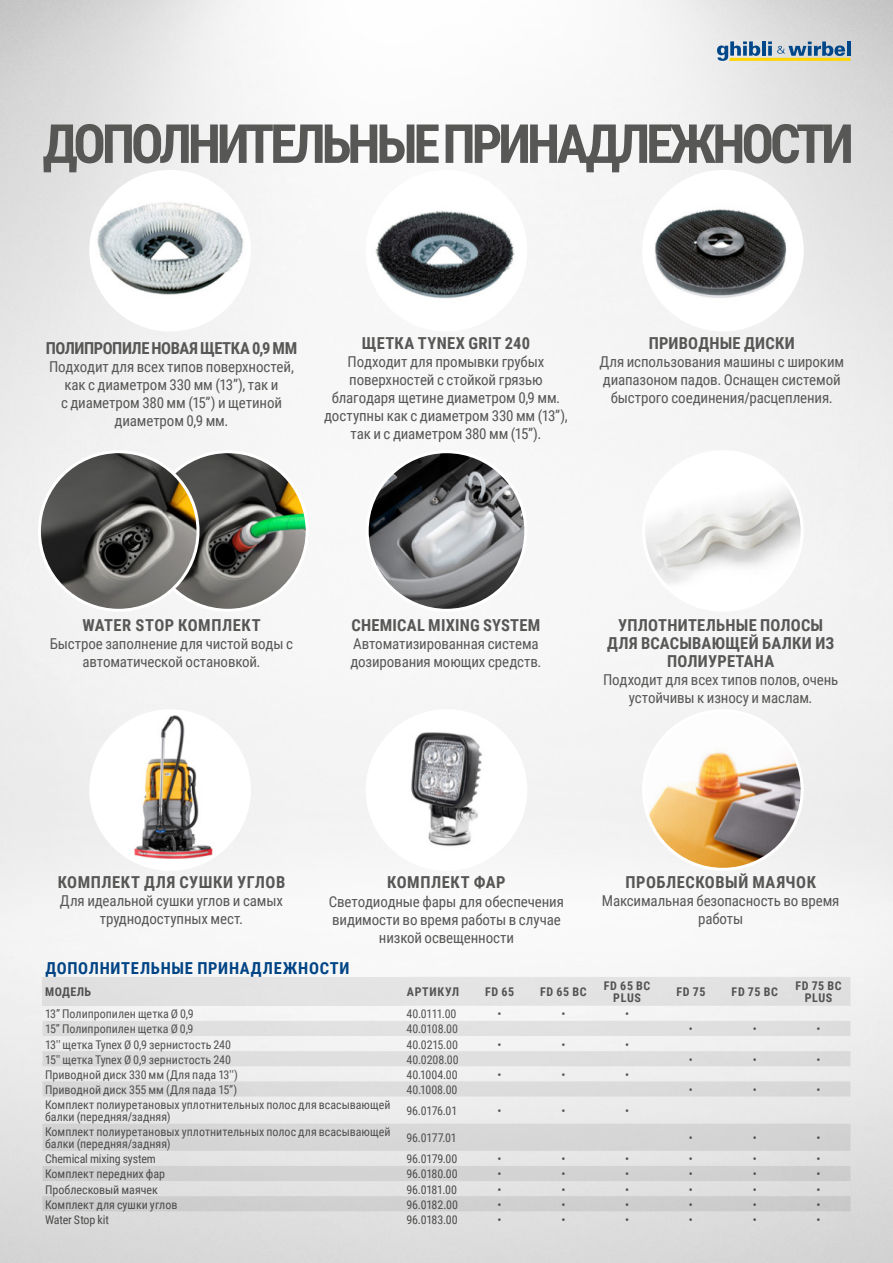
<style>
.page{position:relative;width:893px;height:1263px;background:#fff}
.page>*{position:absolute;margin:0;border:0;box-sizing:border-box;transform-origin:0 0}
.t1{font:700 54px "Roboto Condensed";letter-spacing:-.075em;color:#575756}
.t2{font:700 16.5px/18px "Roboto Condensed";letter-spacing:.015em;color:#575756;text-align:center}
.t3{font:700 16.5px "Roboto Condensed";letter-spacing:.035em;color:#575756}
.t4{font:700 16.5px "Roboto Condensed";letter-spacing:.045em;color:#00478a}
.t5{font:700 16.5px "Roboto Condensed";letter-spacing:-.025em;color:#575756}
.t6{font:15px/18px "Roboto Condensed";letter-spacing:-.01em;color:#575756;text-align:center}
.t7{font:12px/12px "Roboto Condensed";color:#575756}
.t8{font:700 12px/12px "Roboto Condensed";letter-spacing:.055em;color:#575756;text-align:center}
</style>
<div class="page">
<img style="left:0;top:0;width:893px;height:1263px">
<svg style="left:717px;top:41px;width:133px;height:20px;background:#97a9a3"></svg>
<img style="left:91px;top:171px;width:158px;height:159px;border-radius:79px">
<div style="left:89px;top:170px;width:162px;height:161px;border:3px solid #fff;border-radius:50%"></div>
<img style="left:367px;top:171px;width:159px;height:156px">
<div style="left:366px;top:170px;width:161px;height:161px;border:3px solid #fff;border-radius:50%"></div>
<img style="left:644px;top:177px;width:158px;height:153px">
<div style="left:642px;top:170px;width:162px;height:161px;border:3px solid #fff;border-radius:50%"></div>
<div style="left:91px;top:711px;width:158px;height:158px;background:#fff;border-radius:50%"></div>
<img style="left:111px;top:711px;width:112px;height:158px">
<div style="left:89px;top:709px;width:162px;height:162px;border:3px solid #fff;border-radius:50%"></div>
<img style="left:367px;top:711px;width:157px;height:158px">
<div style="left:366px;top:709px;width:161px;height:162px;border:3px solid #fff;border-radius:50%"></div>
<img style="left:644px;top:711px;width:158px;height:158px">
<div style="left:642px;top:709px;width:162px;height:162px;border:3px solid #fff;border-radius:50%"></div>
<img style="left:149px;top:452px;width:158px;height:158px;border-radius:78px">
<img style="left:39px;top:452px;width:159px;height:158px;border-radius:78px">
<div style="left:38px;top:450px;width:161px;height:162px;border:3px solid #fff;border-radius:50%"></div>
<img style="left:367px;top:452px;width:159px;height:158px;border-radius:79px">
<div style="left:366px;top:450px;width:161px;height:162px;border:3px solid #fff;border-radius:50%"></div>
<div style="left:644px;top:452px;width:158px;height:158px;background:#fff;border-radius:50%"></div>
<img style="left:644px;top:470px;width:158px;height:122px">
<div style="left:642px;top:450px;width:162px;height:162px;border:3px solid #fff;border-radius:50%"></div>
<div style="left:43px;top:954px;width:361px;height:23px;background:#f6f6f6"></div>
<svg style="left:43px;top:977px;width:807px;height:234px;background:#e1e0e0"></svg>
<h1 class="t1" style="left:43px;top:106px;width:813px">ДОПОЛНИТЕЛЬНЫЕ ПРИНАДЛЕЖНОСТИ</h1>
<p class="t5" style="left:46px;top:337px;width:253px">ПОЛИПРОПИЛЕ НОВАЯ ЩЕТКА 0,9 ММ</p>
<p class="t6" style="left:49px;top:357px;width:246px">Подходит для всех типов поверхностей, как с диаметром 330 мм (13”), так и<br>с диаметром 380 мм (15”) и щетиной диаметром 0,9 мм.</p>
<p class="t2" style="left:362px;top:334px;width:170px">ЩЕТКА TYNEX GRIT 240</p>
<p class="t6" style="left:324px;top:352px;width:245px">Подходит для промывки грубых поверхностей с стойкой грязью благодаря щетине диаметром 0,9 мм. доступны как с диаметром 330 мм (13”), так и с диаметром 380 мм (15”).</p>
<p class="t2" style="left:649px;top:334px;width:148px">ПРИВОДНЫЕ ДИСКИ</p>
<p class="t6" style="left:599px;top:352px;width:246px">Для использования машины с широким диапазоном падов. Оснащен системой быстрого соединения/расцепления.</p>
<p class="t3" style="left:82px;top:614px;width:180px">WATER STOP КОМПЛЕКТ</p>
<p class="t6" style="left:50px;top:634px;width:245px">Быстрое заполнение для чистой воды с автоматической остановкой.</p>
<p class="t2" style="left:351px;top:617px;width:190px">CHEMICAL MIXING SYSTEM</p>
<p class="t6" style="left:350px;top:634px;width:193px;text-align:left">Автоматизированная система дозирования моющих средств.</p>
<p class="t2" style="left:607px;top:616px;width:229px">УПЛОТНИТЕЛЬНЫЕ ПОЛОСЫ<br>ДЛЯ ВСАСЫВАЮЩЕЙ БАЛКИ ИЗ<br>ПОЛИУРЕТАНА</p>
<p class="t6" style="left:603px;top:670px;width:237px">Подходит для всех типов полов, очень устойчивы к износу и маслам.</p>
<p class="t3" style="left:58px;top:870px;width:229px">КОМПЛЕКТ ДЛЯ СУШКИ УГЛОВ</p>
<p class="t6" style="left:60px;top:891px;width:225px">Для идеальной сушки углов и самых труднодоступных мест.</p>
<p class="t3" style="left:387px;top:870px;width:120px">КОМПЛЕКТ ФАР</p>
<p class="t6" style="left:329px;top:892px;width:237px">Светодиодные фары для обеспечения видимости во время работы в случае низкой освещенности</p>
<p class="t2" style="left:625px;top:872px;width:192px">ПРОБЛЕСКОВЫЙ МАЯЧОК</p>
<p class="t6" style="left:602px;top:891px;width:239px">Максимальная безопасность во время работы</p>
<p class="t4" style="left:45px;top:957px;width:306px">ДОПОЛНИТЕЛЬНЫЕ ПРИНАДЛЕЖНОСТИ</p>
<p class="t8" style="left:45px;top:985px;width:47px">МОДЕЛЬ</p>
<p class="t8" style="left:407px;top:985px;width:54px">АРТИКУЛ</p>
<p class="t8" style="left:485px;top:985px;width:31px">FD 65</p>
<p class="t8" style="left:540px;top:985px;width:48px">FD 65 BC</p>
<p class="t8" style="left:604px;top:979px;width:48px">FD 65 BC<br>PLUS</p>
<p class="t8" style="left:676px;top:985px;width:30px">FD 75</p>
<p class="t8" style="left:732px;top:985px;width:48px">FD 75 BC</p>
<p class="t8" style="left:795px;top:979px;width:48px">FD 75 BC<br>PLUS</p>
<p class="t7" style="left:45px;top:1007px;width:150px">13” Полипропилен щетка Ø 0,9</p>
<p class="t7" style="left:406px;top:1007px;width:52px">40.0111.00</p>
<p class="t7" style="left:498px;top:1008px;width:6px">•</p>
<p class="t7" style="left:561px;top:1008px;width:6px">•</p>
<p class="t7" style="left:625px;top:1008px;width:6px">•</p>
<p class="t7" style="left:45px;top:1023px;width:150px">15” Полипропилен щетка Ø 0,9</p>
<p class="t7" style="left:406px;top:1023px;width:53px">40.0108.00</p>
<p class="t7" style="left:689px;top:1023px;width:6px">•</p>
<p class="t7" style="left:753px;top:1023px;width:6px">•</p>
<p class="t7" style="left:816px;top:1023px;width:6px">•</p>
<p class="t7" style="left:45px;top:1038px;width:188px">13'' щетка Tynex Ø 0,9 зернистость 240</p>
<p class="t7" style="left:406px;top:1038px;width:53px">40.0215.00</p>
<p class="t7" style="left:498px;top:1038px;width:6px">•</p>
<p class="t7" style="left:561px;top:1038px;width:6px">•</p>
<p class="t7" style="left:625px;top:1038px;width:6px">•</p>
<p class="t7" style="left:45px;top:1053px;width:187px">15'' щетка Tynex Ø 0,9 зернистость 240</p>
<p class="t7" style="left:406px;top:1053px;width:54px">40.0208.00</p>
<p class="t7" style="left:689px;top:1053px;width:6px">•</p>
<p class="t7" style="left:753px;top:1053px;width:6px">•</p>
<p class="t7" style="left:816px;top:1053px;width:6px">•</p>
<p class="t7" style="left:45px;top:1068px;width:194px">Приводной диск 330 мм (Для пада 13'')</p>
<p class="t7" style="left:406px;top:1068px;width:53px">40.1004.00</p>
<p class="t7" style="left:498px;top:1069px;width:6px">•</p>
<p class="t7" style="left:561px;top:1069px;width:6px">•</p>
<p class="t7" style="left:625px;top:1069px;width:6px">•</p>
<p class="t7" style="left:45px;top:1083px;width:194px">Приводной диск 355 мм (Для пада 15”)</p>
<p class="t7" style="left:406px;top:1083px;width:53px">40.1008.00</p>
<p class="t7" style="left:689px;top:1084px;width:6px">•</p>
<p class="t7" style="left:753px;top:1084px;width:6px">•</p>
<p class="t7" style="left:816px;top:1084px;width:6px">•</p>
<p class="t7" style="left:45px;top:1098px;width:347px">Комплект полиуретановых уплотнительных полос для всасывающей балки (передняя/задняя)</p>
<p class="t7" style="left:406px;top:1104px;width:52px">96.0176.01</p>
<p class="t7" style="left:498px;top:1105px;width:6px">•</p>
<p class="t7" style="left:561px;top:1105px;width:6px">•</p>
<p class="t7" style="left:625px;top:1105px;width:6px">•</p>
<p class="t7" style="left:45px;top:1125px;width:347px">Комплект полиуретановых уплотнительных полос для всасывающей балки (передняя/задняя)</p>
<p class="t7" style="left:406px;top:1131px;width:52px">96.0177.01</p>
<p class="t7" style="left:689px;top:1132px;width:6px">•</p>
<p class="t7" style="left:753px;top:1132px;width:6px">•</p>
<p class="t7" style="left:816px;top:1132px;width:6px">•</p>
<p class="t7" style="left:45px;top:1152px;width:112px">Chemical mixing system</p>
<p class="t7" style="left:406px;top:1152px;width:52px">96.0179.00</p>
<p class="t7" style="left:498px;top:1153px;width:6px">•</p>
<p class="t7" style="left:561px;top:1153px;width:6px">•</p>
<p class="t7" style="left:625px;top:1153px;width:6px">•</p>
<p class="t7" style="left:689px;top:1153px;width:6px">•</p>
<p class="t7" style="left:753px;top:1153px;width:6px">•</p>
<p class="t7" style="left:816px;top:1153px;width:6px">•</p>
<p class="t7" style="left:45px;top:1168px;width:121px">Комплект передних фар</p>
<p class="t7" style="left:406px;top:1168px;width:53px">96.0180.00</p>
<p class="t7" style="left:498px;top:1168px;width:6px">•</p>
<p class="t7" style="left:561px;top:1168px;width:6px">•</p>
<p class="t7" style="left:625px;top:1168px;width:6px">•</p>
<p class="t7" style="left:689px;top:1168px;width:6px">•</p>
<p class="t7" style="left:753px;top:1168px;width:6px">•</p>
<p class="t7" style="left:816px;top:1168px;width:6px">•</p>
<p class="t7" style="left:45px;top:1183px;width:114px">Проблесковый маячек</p>
<p class="t7" style="left:406px;top:1183px;width:52px">96.0181.00</p>
<p class="t7" style="left:498px;top:1183px;width:6px">•</p>
<p class="t7" style="left:561px;top:1183px;width:6px">•</p>
<p class="t7" style="left:625px;top:1183px;width:6px">•</p>
<p class="t7" style="left:689px;top:1183px;width:6px">•</p>
<p class="t7" style="left:753px;top:1183px;width:6px">•</p>
<p class="t7" style="left:816px;top:1183px;width:6px">•</p>
<p class="t7" style="left:45px;top:1198px;width:134px">Комплект для сушки углов</p>
<p class="t7" style="left:406px;top:1198px;width:53px">96.0182.00</p>
<p class="t7" style="left:498px;top:1198px;width:6px">•</p>
<p class="t7" style="left:561px;top:1198px;width:6px">•</p>
<p class="t7" style="left:625px;top:1198px;width:6px">•</p>
<p class="t7" style="left:689px;top:1198px;width:6px">•</p>
<p class="t7" style="left:753px;top:1198px;width:6px">•</p>
<p class="t7" style="left:816px;top:1198px;width:6px">•</p>
<p class="t7" style="left:45px;top:1213px;width:65px">Water Stop kit</p>
<p class="t7" style="left:406px;top:1213px;width:53px">96.0183.00</p>
<p class="t7" style="left:498px;top:1214px;width:6px">•</p>
<p class="t7" style="left:561px;top:1214px;width:6px">•</p>
<p class="t7" style="left:625px;top:1214px;width:6px">•</p>
<p class="t7" style="left:689px;top:1214px;width:6px">•</p>
<p class="t7" style="left:753px;top:1214px;width:6px">•</p>
<p class="t7" style="left:816px;top:1214px;width:6px">•</p>
</div>
